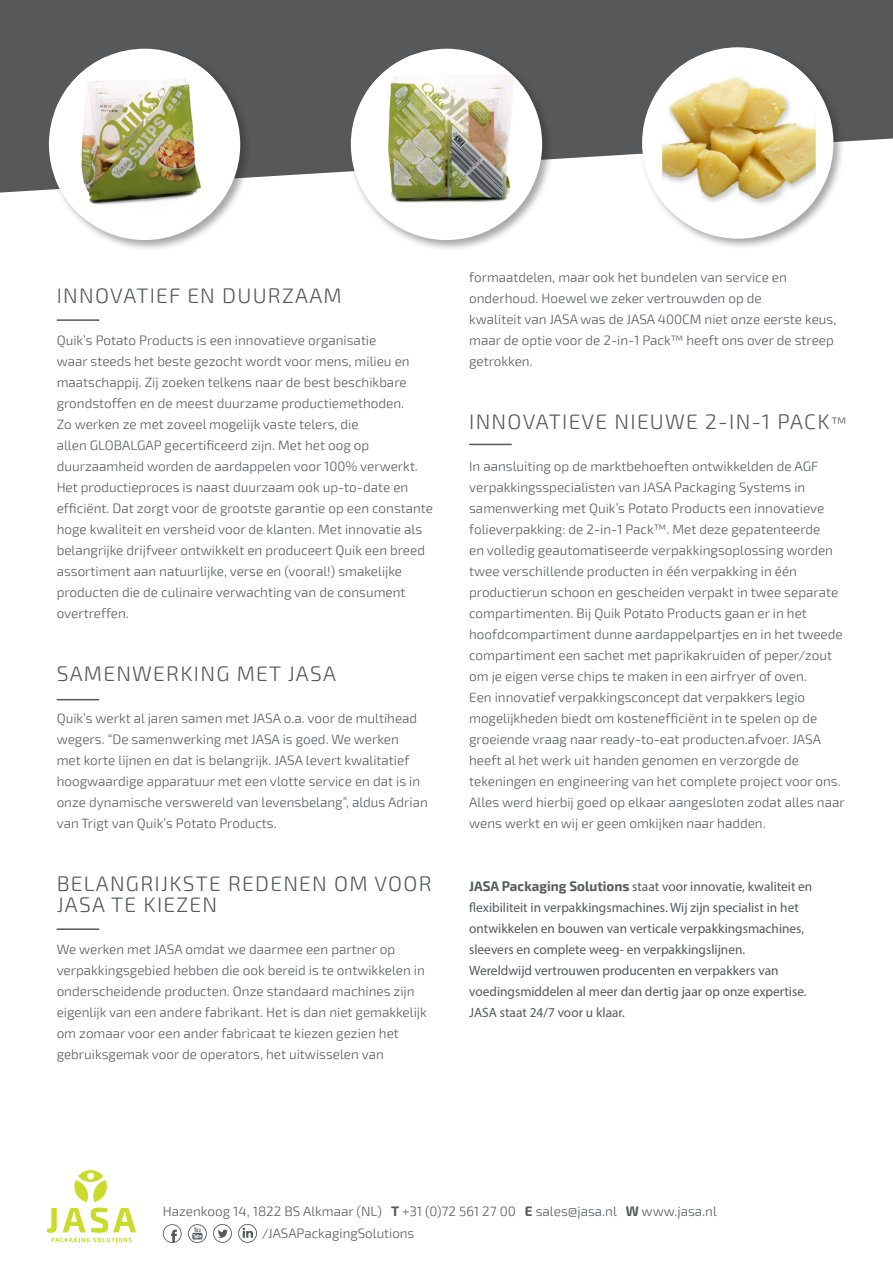
<style>
.page{position:relative;width:893px;height:1263px;background:#fff}
.page>*{position:absolute;margin:0;border:0;box-sizing:border-box;transform-origin:0 0}
.t1{font:300 21px/21px "Exo 2";letter-spacing:.06em;color:#57585a}
.body_inspring{font:300 13.5px "Exo 2";color:#57585a}
.body{font:300 13.5px/21px "Exo 2";color:#57585a}
.t2{font:13.5px/21px "Myriad Pro";color:#57585a}
.s1{font-size:16.5px}
.s2{font-family:"Exo 2";font-weight:700}
.s3{font-weight:700}
</style>
<div class="page">
<svg style="left:163px;top:1224px;width:19px;height:19px"></svg>
<svg style="left:213px;top:1224px;width:19px;height:19px"></svg>
<svg style="left:238px;top:1224px;width:19px;height:19px"></svg>
<svg style="left:188px;top:1224px;width:19px;height:19px"></svg>
<hr style="left:57px;top:928px;width:42px;height:2px;background:#57585a">
<hr style="left:57px;top:319px;width:42px;height:2px;background:#57585a">
<hr style="left:57px;top:699px;width:42px;height:1px;background:#57585a">
<svg style="left:47px;top:1170px;width:89px;height:72px"></svg>
<svg style="left:0;top:0;width:893px;height:193px;background:#666769"></svg>
<div style="left:46px;top:46px;width:206px;height:205px;background:#231f20;opacity:.4"></div>
<div style="left:49px;top:49px;width:191px;height:191px;background:#fff;border-radius:50%"></div>
<img style="left:56px;top:57px;width:158px;height:158px">
<div style="left:348px;top:46px;width:205px;height:205px;background:#231f20;opacity:.4"></div>
<div style="left:351px;top:49px;width:191px;height:191px;background:#fff;border-radius:50%"></div>
<img style="left:366px;top:55px;width:165px;height:165px">
<div style="left:639px;top:44px;width:206px;height:206px;background:#231f20;opacity:.4"></div>
<div style="left:642px;top:47px;width:191px;height:192px;background:#fff;border-radius:50%"></div>
<img style="left:662px;top:59px;width:154px;height:154px">
<hr style="left:469px;top:444px;width:43px;height:1px;background:#57585a">
<p class="t1" style="left:57px;top:286px;width:287px">INNOVATIEF EN DUURZAAM</p>
<p class="body" style="left:57px;top:330px;width:378px">Quik’s Potato Products is een innovatieve organisatie<br>waar steeds het beste gezocht wordt voor mens, milieu en maatschappij. Zij zoeken telkens naar de best beschikbare grondstoffen en de meest duurzame productiemethoden.<br>Zo werken ze met zoveel mogelijk vaste telers, die<br>allen GLOBALGAP gecertificeerd zijn. Met het oog op duurzaamheid worden de aardappelen voor 100% verwerkt.<br>Het productieproces is naast duurzaam ook up-to-date en efficiënt. Dat zorgt voor de grootste garantie op een constante hoge kwaliteit en versheid voor de klanten. Met innovatie als belangrijke drijfveer ontwikkelt en produceert Quik een breed assortiment aan natuurlijke, verse en (vooral!) smakelijke producten die de culinaire verwachting van de consument overtreffen.</p>
<p class="t1" style="left:57px;top:664px;width:281px">SAMENWERKING MET JASA</p>
<p class="body" style="left:57px;top:708px;width:373px">Quik’s werkt al jaren samen met JASA o.a. voor de multihead wegers. “De samenwerking met JASA is goed. We werken<br>met korte lijnen en dat is belangrijk. JASA levert kwalitatief hoogwaardige apparatuur met een vlotte service en dat is in onze dynamische verswereld van levensbelang”, aldus Adrian van Trigt van Quik’s Potato Products.</p>
<p class="t1" style="left:57px;top:874px;width:376px">BELANGRIJKSTE REDENEN OM VOOR<br>JASA TE KIEZEN</p>
<p class="body_inspring" style="left:57px;top:941px;width:340px">We werken met JASA omdat we daarmee een partner op</p>
<p class="body_inspring" style="left:57px;top:962px;width:370px">verpakkingsgebied hebben die ook bereid is te ontwikkelen in</p>
<p class="body_inspring" style="left:57px;top:983px;width:359px">onderscheidende producten. Onze standaard machines zijn</p>
<p class="body_inspring" style="left:57px;top:1004px;width:372px">eigenlijk van een andere fabrikant. Het is dan niet gemakkelijk</p>
<p class="body_inspring" style="left:57px;top:1025px;width:344px">om zomaar voor een ander fabricaat te kiezen gezien het</p>
<p class="body_inspring" style="left:57px;top:1046px;width:329px">gebruiksgemak voor de operators, het uitwisselen van</p>
<p class="body_inspring" style="left:469px;top:269px;width:319px">formaatdelen, maar ook het bundelen van service en</p>
<p class="body_inspring" style="left:469px;top:290px;width:294px">onderhoud. Hoewel we zeker vertrouwden op de</p>
<p class="body_inspring" style="left:469px;top:311px;width:369px">kwaliteit van JASA was de JASA 400CM niet onze eerste keus,</p>
<p class="body_inspring" style="left:469px;top:332px;width:366px">maar de optie voor de 2-in-1 Pack™ heeft ons over de streep</p>
<p class="body_inspring" style="left:469px;top:353px;width:65px">getrokken.</p>
<p class="t1" style="left:469px;top:412px;width:379px">INNOVATIEVE NIEUWE 2-IN-1 PACK<span class="s1">™</span></p>
<p class="body_inspring" style="left:469px;top:458px;width:351px">In aansluiting op de marktbehoeften ontwikkelden de AGF</p>
<p class="body_inspring" style="left:469px;top:479px;width:338px">verpakkingsspecialisten van JASA Packaging Systems in</p>
<p class="body_inspring" style="left:469px;top:500px;width:357px">samenwerking met Quik’s Potato Products een innovatieve</p>
<p class="body_inspring" style="left:469px;top:521px;width:353px">folieverpakking: de 2-in-1 Pack™. Met deze gepatenteerde</p>
<p class="body_inspring" style="left:469px;top:542px;width:365px">en volledig geautomatiseerde verpakkingsoplossing worden</p>
<p class="body_inspring" style="left:469px;top:563px;width:329px">twee verschillende producten in één verpakking in één</p>
<p class="body_inspring" style="left:469px;top:584px;width:371px">productierun schoon en gescheiden verpakt in twee separate</p>
<p class="body_inspring" style="left:469px;top:605px;width:339px">compartimenten. Bij Quik Potato Products gaan er in het</p>
<p class="body_inspring" style="left:469px;top:626px;width:375px">hoofdcompartiment dunne aardappelpartjes en in het tweede</p>
<p class="body_inspring" style="left:469px;top:647px;width:364px">compartiment een sachet met paprikakruiden of peper/zout</p>
<p class="body_inspring" style="left:469px;top:668px;width:339px">om je eigen verse chips te maken in een airfryer of oven.</p>
<p class="body_inspring" style="left:469px;top:689px;width:338px">Een innovatief verpakkingsconcept dat verpakkers legio</p>
<p class="body_inspring" style="left:469px;top:710px;width:350px">mogelijkheden biedt om kostenefficiënt in te spelen op de</p>
<p class="body_inspring" style="left:469px;top:731px;width:353px">groeiende vraag naar ready-to-eat producten.afvoer. JASA</p>
<p class="body_inspring" style="left:469px;top:752px;width:331px">heeft al het werk uit handen genomen en verzorgde de</p>
<p class="body_inspring" style="left:469px;top:773px;width:373px">tekeningen en engineering van het complete project voor ons.</p>
<p class="body_inspring" style="left:469px;top:794px;width:377px">Alles werd hierbij goed op elkaar aangesloten zodat alles naar</p>
<p class="body_inspring" style="left:469px;top:815px;width:298px">wens werkt en wij er geen omkijken naar hadden.</p>
<p class="t2" style="left:469px;top:876px;width:345px"><span class="s2">JASA Packaging Solutions</span> staat voor innovatie, kwaliteit en flexibiliteit in verpakkingsmachines. Wij zijn specialist in het ontwikkelen en bouwen van verticale verpakkingsmachines, sleevers en complete weeg- en verpakkingslijnen.</p>
<p class="t2" style="left:469px;top:960px;width:339px">Wereldwijd vertrouwen producenten en verpakkers van voedingsmiddelen al meer dan dertig jaar op onze expertise.</p>
<p class="t2" style="left:469px;top:1002px;width:157px">JASA staat 24/7 voor u klaar.</p>
<p class="body" style="left:163px;top:1200px;width:555px">Hazenkoog 14, 1822 BS Alkmaar (NL) <span class="s3">T</span> +31 (0)72 561 27 00 <span class="s3">E</span> sales@jasa.nl <span class="s3">W</span> www.jasa.nl</p>
<p class="body" style="left:262px;top:1223px;width:154px">/JASAPackagingSolutions</p>
</div>
